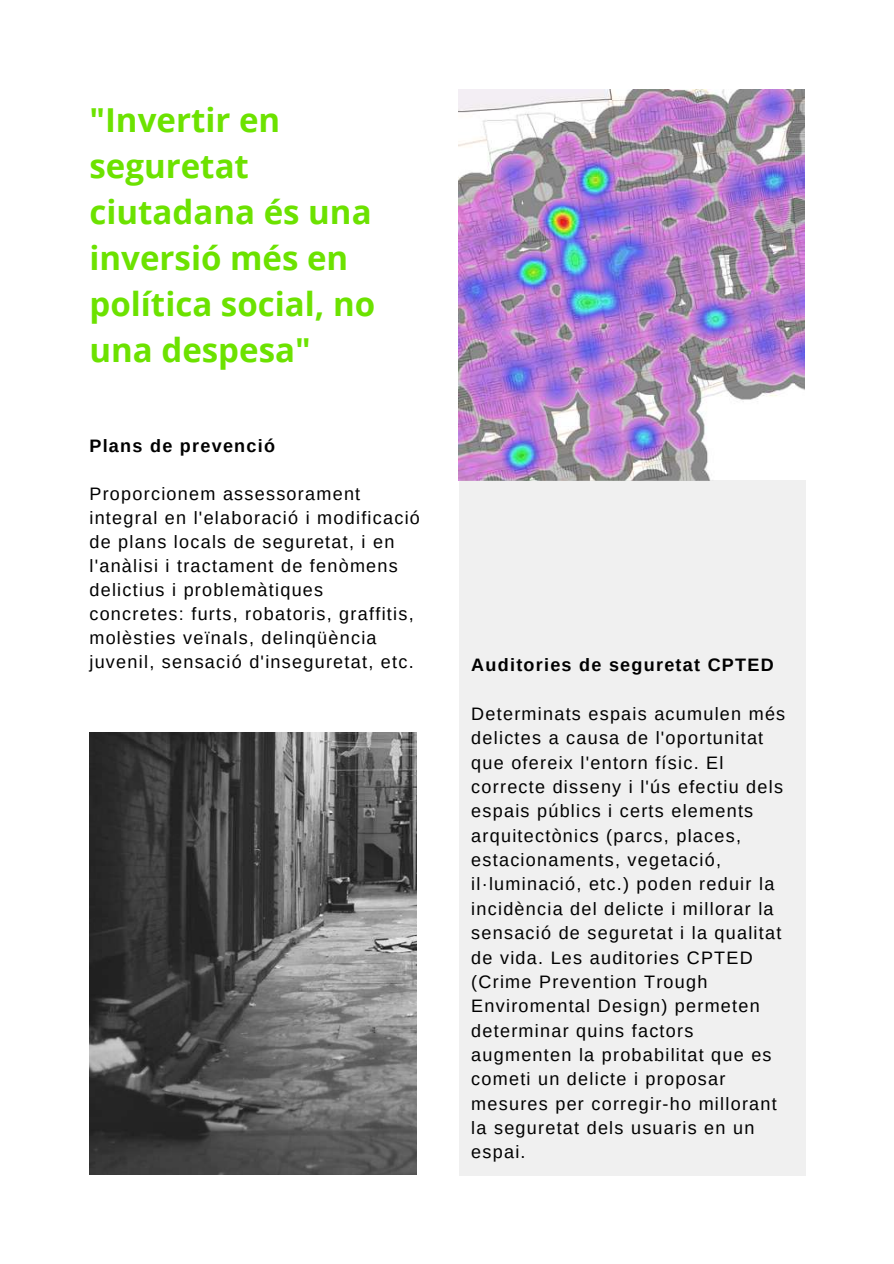
<style>
.page{position:relative;width:894px;height:1264px;background:#fff}
.page>*{position:absolute;margin:0;border:0;box-sizing:border-box;transform-origin:0 0}
.t1{font:700 33px/46.2px "Open Sans";color:#6ce200}
.t2{font:18px/24.3px "Arimo";letter-spacing:.07em;color:#000}
.t3{font:700 18px "Arimo";letter-spacing:.07em;color:#000}
</style>
<div class="page">
<img style="left:458px;top:89px;width:346px;height:391px">
<div style="left:458px;top:480px;width:347px;height:695px;background:#f0f0f0"></div>
<img style="left:89px;top:732px;width:327px;height:442px">
<h1 class="t1" style="left:89px;top:96px;width:287px">"Invertir en seguretat ciutadana és una inversió més en política social, no una despesa"</h1>
<p class="t3" style="left:89px;top:436px;width:187px">Plans de prevenció</p>
<p class="t2" style="left:89px;top:482px;width:332px">Proporcionem assessorament integral en l'elaboració i modificació de plans locals de seguretat, i en l'anàlisi i tractament de fenòmens delictius i problemàtiques concretes: furts, robatoris, graffitis, molèsties veïnals, delinqüència juvenil, sensació d'inseguretat, etc.</p>
<p class="t3" style="left:471px;top:655px;width:304px">Auditories de seguretat CPTED</p>
<p class="t2" style="left:471px;top:701px;width:315px">Determinats espais acumulen més delictes a causa de l'oportunitat que ofereix l'entorn físic. El correcte disseny i l'ús efectiu dels espais públics i certs elements arquitectònics (parcs, places, estacionaments, vegetació, il·luminació, etc.) poden reduir la incidència del delicte i millorar la sensació de seguretat i la qualitat de vida. Les auditories CPTED (Crime Prevention Trough<br>Enviromental Design) permeten determinar quins factors augmenten la probabilitat que es cometi un delicte i proposar mesures per corregir-ho millorant la seguretat dels usuaris en un espai.</p>
</div>
